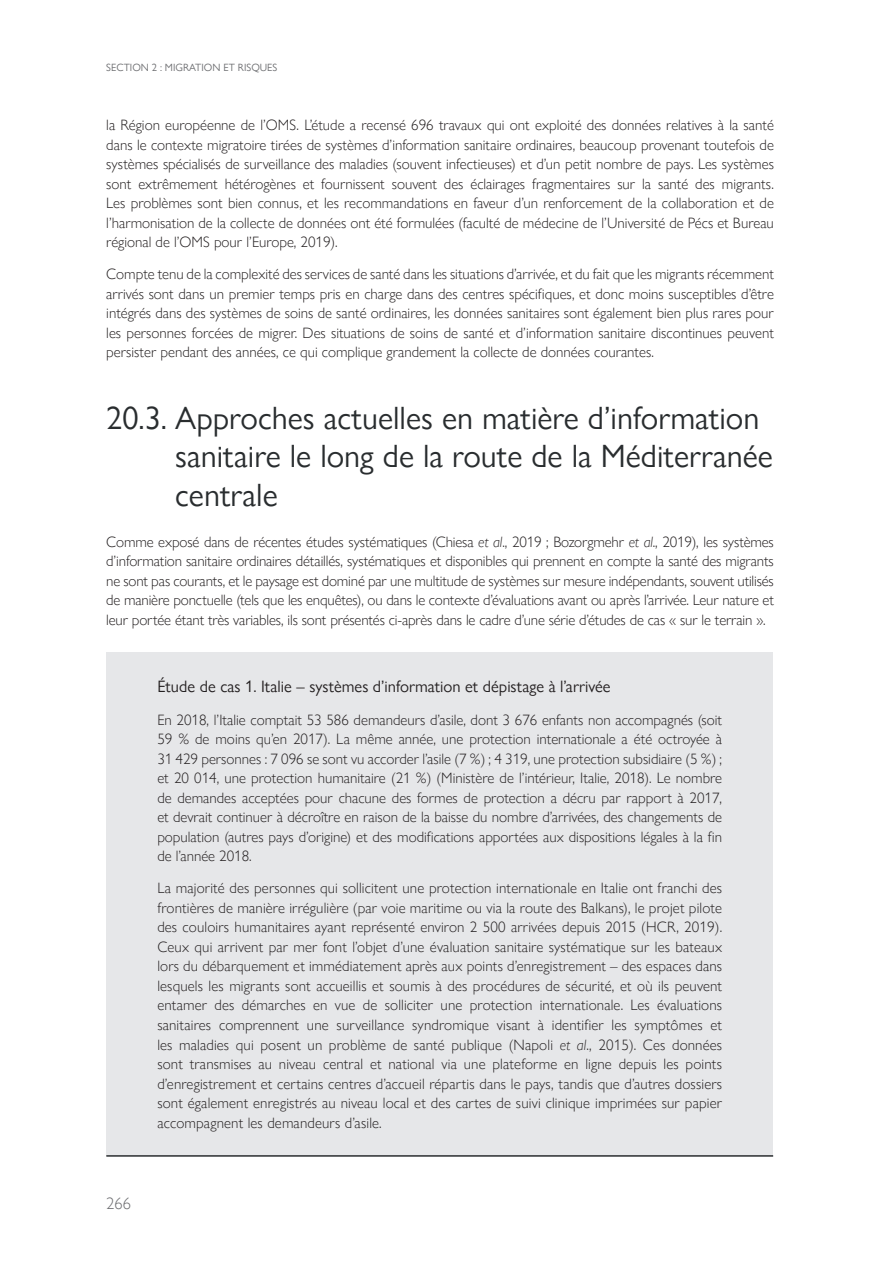
<style>
.page{position:relative;width:893px;height:1263px;background:#fff}
.page>*{position:absolute;margin:0;border:0;box-sizing:border-box;transform-origin:0 0}
.t1{font:32.25px/38.7px "Gill Sans Nova";color:#292d2f}
.t2{font:16.5px "Gill Sans Nova";color:#231f20}
.t3{font:300 16.5px "Gill Sans Nova";color:#6c6d70}
.t4{font:300 15px/19.5px "Gill Sans Nova";color:#231f20;text-align:justify}
.t5{font:10.5px "Gill Sans Nova";color:#6c6d70}
.s1{font-style:italic}
</style>
<div class="page">
<div style="left:106px;top:652px;width:667px;height:504px;background:#e6e7e9"></div>
<hr style="left:106px;top:1155px;width:667px;height:2px;background:#292d2f">
<p class="t5" style="left:106px;top:61px;width:173px">SECTION 2 : MIGRATION ET RISQUES</p>
<p class="t4" style="left:106px;top:115px;width:669px">la Région européenne de l’OMS. L’étude a recensé 696 travaux qui ont exploité des données relatives à la santé dans le contexte migratoire tirées de systèmes d’information sanitaire ordinaires, beaucoup provenant toutefois de systèmes spécialisés de surveillance des maladies (souvent infectieuses) et d’un petit nombre de pays. Les systèmes sont extrêmement hétérogènes et fournissent souvent des éclairages fragmentaires sur la santé des migrants.<br>Les problèmes sont bien connus, et les recommandations en faveur d’un renforcement de la collaboration et de l’harmonisation de la collecte de données ont été formulées (faculté de médecine de l’Université de Pécs et Bureau régional de l’OMS pour l’Europe, 2019).</p>
<p class="t4" style="left:106px;top:264px;width:669px">Compte tenu de la complexité des services de santé dans les situations d’arrivée, et du fait que les migrants récemment arrivés sont dans un premier temps pris en charge dans des centres spécifiques, et donc moins susceptibles d’être intégrés dans des systèmes de soins de santé ordinaires, les données sanitaires sont également bien plus rares pour les personnes forcées de migrer. Des situations de soins de santé et d’information sanitaire discontinues peuvent persister pendant des années, ce qui complique grandement la collecte de données courantes.</p>
<h1 class="t1" style="left:175px;top:398px;width:599px;text-indent:-69px">20.3. Approches actuelles en matière d’information sanitaire le long de la route de la Méditerranée centrale</h1>
<p class="t4" style="left:106px;top:532px;width:669px">Comme exposé dans de récentes études systématiques (Chiesa <span class="s1">et al</span>., 2019 ; Bozorgmehr <span class="s1">et al</span>., 2019), les systèmes d’information sanitaire ordinaires détaillés, systématiques et disponibles qui prennent en compte la santé des migrants ne sont pas courants, et le paysage est dominé par une multitude de systèmes sur mesure indépendants, souvent utilisés de manière ponctuelle (tels que les enquêtes), ou dans le contexte d’évaluations avant ou après l’arrivée. Leur nature et leur portée étant très variables, ils sont présentés ci-après dans le cadre d’une série d’études de cas « sur le terrain ».</p>
<p class="t3" style="left:106px;top:1193px;width:26px">266</p>
<p class="t2" style="left:157px;top:677px;width:455px">Étude de cas 1. Italie – systèmes d’information et dépistage à l’arrivée</p>
<p class="t4" style="left:157px;top:710px;width:566px">En 2018, l’Italie comptait 53 586 demandeurs d’asile, dont 3 676 enfants non accompagnés (soit 59 % de moins qu’en 2017). La même année, une protection internationale a été octroyée à 31 429 personnes : 7 096 se sont vu accorder l’asile (7 %) ; 4 319, une protection subsidiaire (5 %) ; et 20 014, une protection humanitaire (21 %) (Ministère de l’intérieur, Italie, 2018). Le nombre de demandes acceptées pour chacune des formes de protection a décru par rapport à 2017, et devrait continuer à décroître en raison de la baisse du nombre d’arrivées, des changements de population (autres pays d’origine) et des modifications apportées aux dispositions légales à la fin de l’année 2018.</p>
<p class="t4" style="left:157px;top:878px;width:566px">La majorité des personnes qui sollicitent une protection internationale en Italie ont franchi des frontières de manière irrégulière (par voie maritime ou via la route des Balkans), le projet pilote des couloirs humanitaires ayant représenté environ 2 500 arrivées depuis 2015 (HCR, 2019).<br>Ceux qui arrivent par mer font l’objet d’une évaluation sanitaire systématique sur les bateaux lors du débarquement et immédiatement après aux points d’enregistrement – des espaces dans lesquels les migrants sont accueillis et soumis à des procédures de sécurité, et où ils peuvent entamer des démarches en vue de solliciter une protection internationale. Les évaluations sanitaires comprennent une surveillance syndromique visant à identifier les symptômes et les maladies qui posent un problème de santé publique (Napoli <span class="s1">et al</span>., 2015). Ces données sont transmises au niveau central et national via une plateforme en ligne depuis les points d’enregistrement et certains centres d’accueil répartis dans le pays, tandis que d’autres dossiers sont également enregistrés au niveau local et des cartes de suivi clinique imprimées sur papier accompagnent les demandeurs d’asile.</p>
</div>
